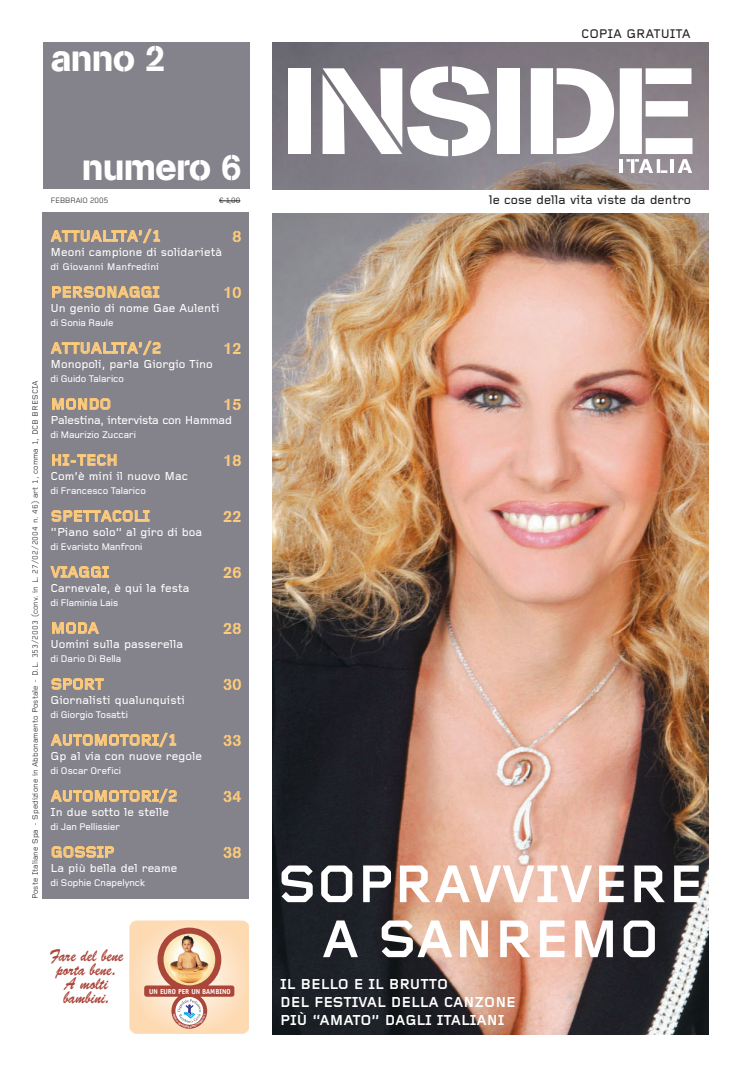
<style>
.page{position:relative;width:751px;height:1077px;background:#fff}
.page>*{position:absolute;margin:0;border:0;box-sizing:border-box;transform-origin:0 0}
.t1{font:700 55px/55px "Foundry Gridnik";color:#fff;text-align:center}
.t2{font:36px "AG Book Stencil";letter-spacing:-.025em;color:#fff}
.t3{font:17.4px/14px "Brush Script";color:#aa463a;text-align:center;scale:.8 1}
.t4{font:700 16px "Foundry Gridnik";letter-spacing:-.005em;color:#fdcb7c}
.t5{font:16px "AG Book Stencil";letter-spacing:.02em;color:#fdcb7c}
.t6{font:700 15px/18px "Foundry Gridnik";color:#fff}
.t7{font:500 13px "Foundry Gridnik";color:#231f20}
.t8{font:500 12px "Foundry Gridnik";color:#fff}
.t9{font:500 12px "Foundry Gridnik";letter-spacing:-.03em;color:#fff}
.t10{font:500 10px "Foundry Monoline";color:#fff}
.t11{font:500 10px "Foundry Gridnik";color:#fff}
.t12{font:8px "Foundry Gridnik";color:#231f20}
.t13{font:8px "Foundry Monoline";color:#231f20}
.t14{font:700 7.4px "Officina Sans";color:#fff}
</style>
<div class="page">
<img style="left:272px;top:43px;width:437px;height:992px">
<div style="left:272px;top:190px;width:437px;height:22px;background:#fff"></div>
<svg style="left:219px;top:200px;width:21px;height:1px"></svg>
<div style="left:43px;top:212px;width:206px;height:686px;background:#84828b"></div>
<div style="left:43px;top:43px;width:206px;height:146px;background:#84828b"></div>
<div style="left:129px;top:921px;width:120px;height:112px;background:#fedab3;border-radius:8px"></div>
<img style="left:129px;top:921px;width:120px;height:103px">
<div style="left:289px;top:68px;width:22px;height:86px;background:#fff"></div>
<svg style="left:323px;top:66px;width:167px;height:90px"></svg>
<div style="left:497px;top:68px;width:22px;height:86px;background:#fff"></div>
<svg style="left:531px;top:68px;width:83px;height:86px"></svg>
<svg style="left:620px;top:68px;width:72px;height:105px"></svg>
<svg style="left:144px;top:928px;width:90px;height:101px"></svg>
<h2 class="t2" style="left:51px;top:45px;width:116px">anno 2</h2>
<p class="t7" style="left:581px;top:30px;width:111px">COPIA GRATUITA</p>
<p class="t12" style="left:33px;top:899px;width:520px;rotate:-90deg">Poste Italiane Spa - Spedizione in Abbonamento Postale - D.L. 353/2003 (conv. in L. 27/02/2004 n. 46) art 1, comma 1, DCB BRESCIA</p>
<h2 class="t2" style="left:82px;top:154px;width:161px">numero 6</h2>
<p class="t13" style="left:51px;top:197px;width:59px">FEBBRAIO 2005</p>
<p class="t13" style="left:219px;top:197px;width:23px">¤ 1,00</p>
<p class="t7" style="left:489px;top:196px;width:203px">le cose della vita viste da dentro</p>
<h3 class="t4" style="left:51px;top:231px;width:112px">ATTUALITA’/1</h3>
<h3 class="t5" style="left:232px;top:230px;width:10px">8</h3>
<p class="t8" style="left:51px;top:248px;width:173px">Meoni campione di solidarietà</p>
<p class="t11" style="left:51px;top:263px;width:110px">di Giovanni Manfredini</p>
<h3 class="t4" style="left:51px;top:287px;width:110px">PERSONAGGI</h3>
<h3 class="t5" style="left:223px;top:286px;width:19px">10</h3>
<p class="t8" style="left:51px;top:304px;width:170px">Un genio di nome Gae Aulenti</p>
<p class="t10" style="left:51px;top:319px;width:65px">di Sonia Raule</p>
<h3 class="t4" style="left:51px;top:343px;width:112px">ATTUALITA’/2</h3>
<h3 class="t5" style="left:223px;top:342px;width:19px">12</h3>
<p class="t8" style="left:51px;top:360px;width:164px">Monopoli, parla Giorgio Tino</p>
<p class="t10" style="left:51px;top:375px;width:75px">di Guido Talarico</p>
<h3 class="t4" style="left:51px;top:399px;width:62px">MONDO</h3>
<h3 class="t5" style="left:223px;top:398px;width:19px">15</h3>
<p class="t9" style="left:51px;top:416px;width:183px">Palestina, intervista con Hammad</p>
<p class="t10" style="left:51px;top:431px;width:87px">di Maurizio Zuccari</p>
<h3 class="t4" style="left:51px;top:455px;width:69px">HI-TECH</h3>
<h3 class="t5" style="left:223px;top:454px;width:19px">18</h3>
<p class="t8" style="left:51px;top:472px;width:139px">Com’è mini il nuovo Mac</p>
<p class="t10" style="left:51px;top:487px;width:97px">di Francesco Talarico</p>
<h3 class="t4" style="left:51px;top:511px;width:101px">SPETTACOLI</h3>
<h3 class="t5" style="left:223px;top:510px;width:20px">22</h3>
<p class="t8" style="left:51px;top:528px;width:153px">“Piano solo” al giro di boa</p>
<p class="t10" style="left:51px;top:543px;width:93px">di Evaristo Manfroni</p>
<h3 class="t4" style="left:51px;top:567px;width:60px">VIAGGI</h3>
<h3 class="t5" style="left:223px;top:566px;width:20px">26</h3>
<p class="t8" style="left:51px;top:584px;width:141px">Carnevale, è qui la festa</p>
<p class="t10" style="left:51px;top:599px;width:69px">di Flaminia Lais</p>
<h3 class="t4" style="left:51px;top:623px;width:50px">MODA</h3>
<h3 class="t5" style="left:223px;top:622px;width:20px">28</h3>
<p class="t8" style="left:51px;top:640px;width:134px">Uomini sulla passerella</p>
<p class="t10" style="left:51px;top:655px;width:72px">di Dario Di Bella</p>
<h3 class="t4" style="left:51px;top:679px;width:55px">SPORT</h3>
<h3 class="t5" style="left:223px;top:678px;width:20px">30</h3>
<p class="t8" style="left:51px;top:696px;width:136px">Giornalisti qualunquisti</p>
<p class="t10" style="left:51px;top:711px;width:79px">di Giorgio Tosatti</p>
<h3 class="t4" style="left:51px;top:735px;width:128px">AUTOMOTORI/1</h3>
<h3 class="t5" style="left:223px;top:734px;width:20px">33</h3>
<p class="t8" style="left:51px;top:752px;width:153px">Gp al via con nuove regole</p>
<p class="t10" style="left:51px;top:767px;width:72px">di Oscar Orefici</p>
<h3 class="t4" style="left:51px;top:791px;width:128px">AUTOMOTORI/2</h3>
<h3 class="t5" style="left:223px;top:790px;width:20px">34</h3>
<p class="t8" style="left:51px;top:808px;width:120px">In due sotto le stelle</p>
<p class="t10" style="left:51px;top:823px;width:71px">di Jan Pellissier</p>
<h3 class="t4" style="left:51px;top:847px;width:65px">GOSSIP</h3>
<h3 class="t5" style="left:223px;top:846px;width:20px">38</h3>
<p class="t8" style="left:51px;top:864px;width:129px">La più bella del reame</p>
<p class="t10" style="left:51px;top:879px;width:96px">di Sophie Cnapelynck</p>
<h1 class="t1" style="left:278px;top:861px;width:427px">SOPRAVVIVERE<br>A SANREMO</h1>
<h3 class="t3" style="left:49px;top:950px;width:94px">Fare del bene porta bene.<br>A molti bambini.</h3>
<p class="t14" style="left:149px;top:988px;width:83px">UN EURO PER UN BAMBINO</p>
<p class="t6" style="left:280px;top:976px;width:237px">IL BELLO E IL BRUTTO<br>DEL FESTIVAL DELLA CANZONE<br>PIÙ “AMATO” DAGLI ITALIANI</p>
</div>
